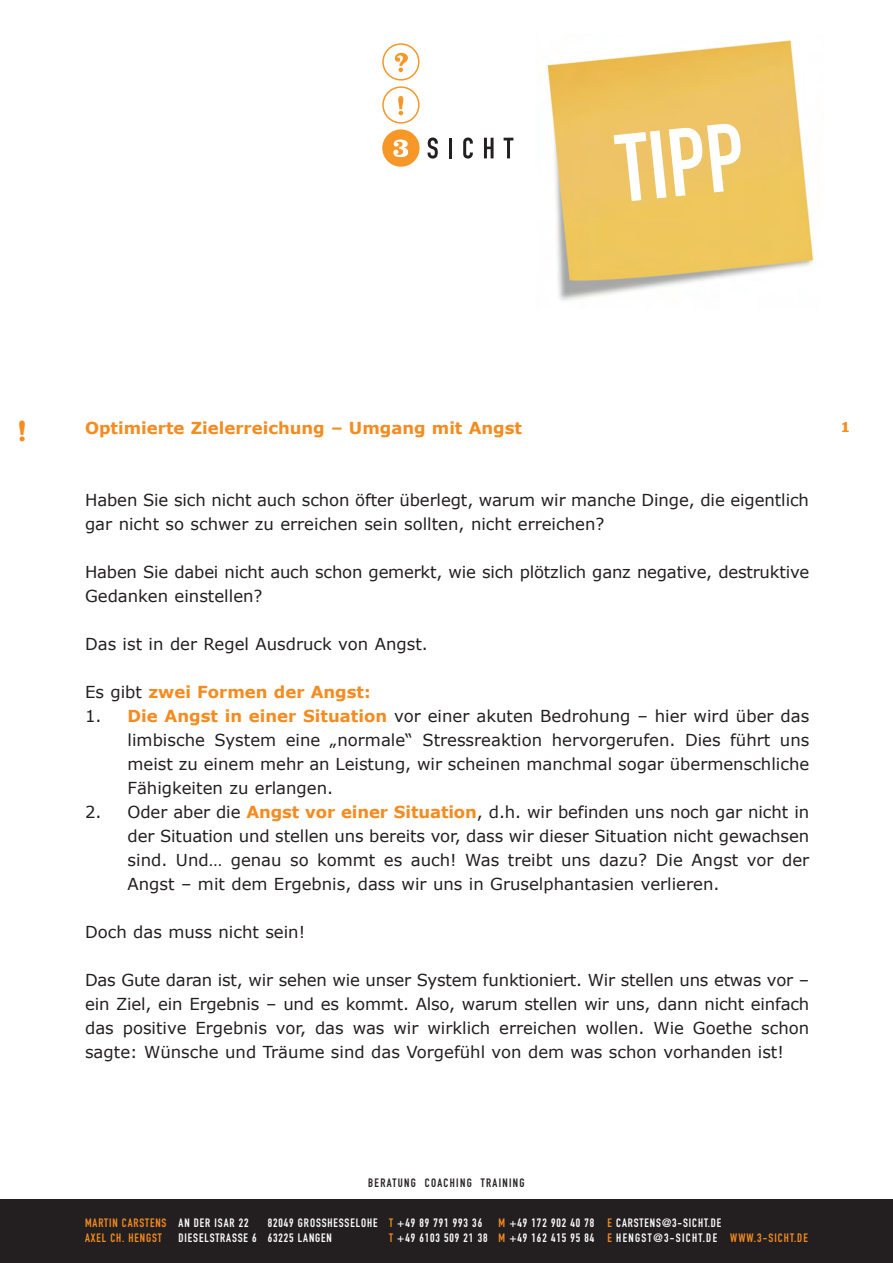
<style>
.page{position:relative;width:893px;height:1263px;background:#fff}
.page>*{position:absolute;margin:0;border:0;box-sizing:border-box;transform-origin:0 0}
.t1{font:94.5px "DIN Engschrift Alternate";color:#fff}
.t2{font:700 30px "Clarendon";color:#f68b1f}
.t3{font:16.5px/24px "Verdana";color:#231f20;text-align:justify}
.t4{font:700 16.5px "Verdana";color:#f68b1f}
.t5{font:700 16.5px "Clarendon";color:#f68b1f}
.t6{font:12px "DIN Engschrift";letter-spacing:.075em;color:#fff}
.t7{font:12px "DIN Engschrift";letter-spacing:.075em;color:#f68b1f}
.t8{font:12px "DIN Engschrift";letter-spacing:.11em;color:#231f20}
.s1{font-weight:400;color:#231f20}
.s2{font-weight:700;color:#f68b1f}
.s3{color:#fff}
.s4{color:#f68b1f}
.s5{font-family:"DIN Engschrift Alternate";color:#f68b1f}
</style>
<div class="page">
<div style="left:0;top:1199px;width:893px;height:64px;background:#231f20"></div>
<div style="left:382px;top:129px;width:38px;height:38px;background:#f79727;border-radius:50%"></div>
<svg style="left:382px;top:43px;width:38px;height:81px"></svg>
<svg style="left:393px;top:139px;width:15px;height:18px"></svg>
<svg style="left:428px;top:137px;width:10px;height:22px"></svg>
<hr style="left:449px;top:138px;width:3px;height:20px;background:#231f20">
<svg style="left:463px;top:137px;width:10px;height:22px"></svg>
<svg style="left:484px;top:138px;width:10px;height:20px"></svg>
<svg style="left:504px;top:138px;width:9px;height:20px"></svg>
<img style="left:547px;top:40px;width:267px;height:261px">
<h1 class="t1" style="left:614px;top:135px;width:129px;rotate:-6deg">TIPP</h1>
<h2 class="t2" style="left:17px;top:421px;width:11px">!</h2>
<p class="t4" style="left:85px;top:418px;width:439px">Optimierte Zielerreichung – Umgang mit Angst</p>
<p class="t3" style="left:85px;top:488px;width:725px">Haben Sie sich nicht auch schon öfter überlegt, warum wir manche Dinge, die eigentlich gar nicht so schwer zu erreichen sein sollten, nicht erreichen?</p>
<p class="t3" style="left:85px;top:560px;width:726px">Haben Sie dabei nicht auch schon gemerkt, wie sich plötzlich ganz negative, destruktive<br>Gedanken einstellen?</p>
<p class="t3" style="left:85px;top:632px;width:344px">Das ist in der Regel Ausdruck von Angst.</p>
<p class="t4" style="left:85px;top:682px;width:287px"><span class="s1">Es gibt</span> zwei Formen der Angst:</p>
<p class="t3" style="left:128px;top:704px;width:683px;text-indent:-43px">1. <span class="s2">Die Angst in einer Situation</span> vor einer akuten Bedrohung – hier wird über das limbische System eine „normale“ Stressreaktion hervorgerufen. Dies führt uns meist zu einem mehr an Leistung, wir scheinen manchmal sogar übermenschliche Fähigkeiten zu erlangen.</p>
<p class="t3" style="left:128px;top:800px;width:683px;text-indent:-43px">2. Oder aber die <span class="s2">Angst vor einer Situation</span>, d.h. wir befinden uns noch gar nicht in der Situation und stellen uns bereits vor, dass wir dieser Situation nicht gewachsen sind. Und… genau so kommt es auch! Was treibt uns dazu? Die Angst vor der Angst – mit dem Ergebnis, dass wir uns in Gruselphantasien verlieren.</p>
<p class="t3" style="left:85px;top:920px;width:222px">Doch das muss nicht sein!</p>
<p class="t3" style="left:85px;top:968px;width:726px">Das Gute daran ist, wir sehen wie unser System funktioniert. Wir stellen uns etwas vor – ein Ziel, ein Ergebnis – und es kommt. Also, warum stellen wir uns, dann nicht einfach das positive Ergebnis vor, das was wir wirklich erreichen wollen. Wie Goethe schon sagte: Wünsche und Träume sind das Vorgefühl von dem was schon vorhanden ist!</p>
<p class="t5" style="left:840px;top:421px;width:12px">1</p>
<p class="t8" style="left:368px;top:1179px;width:158px">BERATUNG COACHING TRAINING</p>
<p class="t7" style="left:85px;top:1219px;width:165px">MARTIN CARSTENS <span class="s3">AN DER ISAR 22</span></p>
<p class="t6" style="left:268px;top:1219px;width:216px">82049 GROSSHESSELOHE <span class="s4">T</span> +49 89 791 993 36</p>
<p class="t6" style="left:499px;top:1219px;width:224px"><span class="s4">M</span> +49 172 902 40 78 <span class="s4">E</span> CARSTENS@3-SICHT.DE</p>
<p class="t7" style="left:85px;top:1233px;width:78px">AXEL CH. HENGST</p>
<p class="t6" style="left:179px;top:1233px;width:155px">DIESELSTRASSE 6 63225 LANGEN</p>
<p class="t6" style="left:389px;top:1233px;width:420px"><span class="s4">T</span> +49 6103 509 21 38 <span class="s4">M</span> +49 162 415 95 84 <span class="s4">E</span> HENGST@3-SICHT.DE <span class="s4">WWW.3-SICHT.D</span><span class="s5">E</span></p>
</div>
